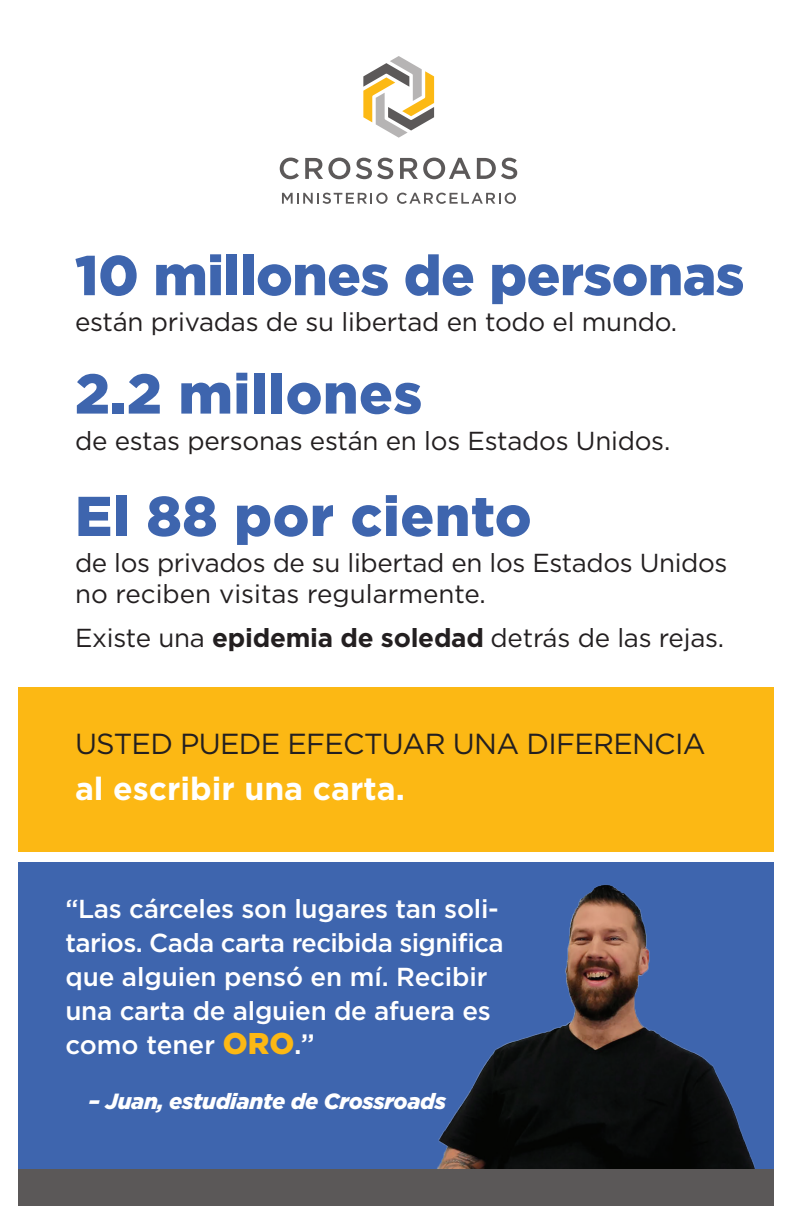
<style>
.page{position:relative;width:792px;height:1224px;background:#fff}
.page>*{position:absolute;margin:0;border:0;box-sizing:border-box;transform-origin:0 0}
.t1{font:900 56px "Gotham";letter-spacing:-.005em;color:#3e65ae}
.t2{font:700 32px "Gotham";color:#fff}
.t3{font:29px "Gotham";letter-spacing:-.025em;color:#231f20}
.t4{font:26px/31.2px "Gotham";letter-spacing:-.01em;color:#231f20}
.t5{font:500 26px/34px "Gotham";letter-spacing:-.01em;color:#fff}
.t6{font:italic 900 22px "Gotham";letter-spacing:-.015em;color:#fff}
.s1{font-weight:700}
.s2{font-weight:900;font-size:30px;color:#fcb814}
.s3{font-size:28px}
</style>
<div class="page">
<div style="left:18px;top:862px;width:756px;height:314px;background:#3e65ae"></div>
<img style="left:437px;top:884px;width:318px;height:285px">
<div style="left:18px;top:687px;width:756px;height:165px;background:#fcb814"></div>
<div style="left:18px;top:1169px;width:756px;height:37px;background:#5b5858"></div>
<svg style="left:363px;top:56px;width:71px;height:82px"></svg>
<svg style="left:280px;top:158px;width:19px;height:21px"></svg>
<svg style="left:305px;top:158px;width:45px;height:21px"></svg>
<svg style="left:356px;top:158px;width:37px;height:21px"></svg>
<svg style="left:400px;top:158px;width:71px;height:21px"></svg>
<svg style="left:477px;top:158px;width:40px;height:21px"></svg>
<svg style="left:282px;top:193px;width:106px;height:11px"></svg>
<svg style="left:397px;top:193px;width:119px;height:11px"></svg>
<p class="t1" style="left:75px;top:237px;width:671px">10 millones de personas</p>
<p class="t4" style="left:75px;top:306px;width:604px">están privadas de su libertad en todo el mundo.</p>
<p class="t1" style="left:75px;top:355px;width:349px">2.2 millones</p>
<p class="t4" style="left:75px;top:424px;width:597px">de estas personas están en los Estados Unidos.</p>
<p class="t1" style="left:75px;top:478px;width:458px">El 88 por ciento</p>
<p class="t4" style="left:75px;top:547px;width:654px">de los privados de su libertad en los Estados Unidos no reciben visitas regularmente.</p>
<p class="t4" style="left:75px;top:622px;width:651px">Existe una <span class="s1">epidemia de soledad</span> detrás de las rejas.</p>
<p class="t3" style="left:75px;top:725px;width:632px">USTED PUEDE EFECTUAR UNA DIFERENCIA</p>
<p class="t2" style="left:75px;top:767px;width:331px">al escribir una carta.</p>
<p class="t5" style="left:65px;top:891px;width:440px">“Las cárceles son lugares tan soli&shy;tarios. Cada carta recibida significa que alguien pensó en mí. Recibir una carta de alguien de afuera es como tener <span class="s2">ORO</span><span class="s3">.”</span></p>
<p class="t6" style="left:88px;top:1086px;width:359px">– Juan, estudiante de Crossroads</p>
</div>
